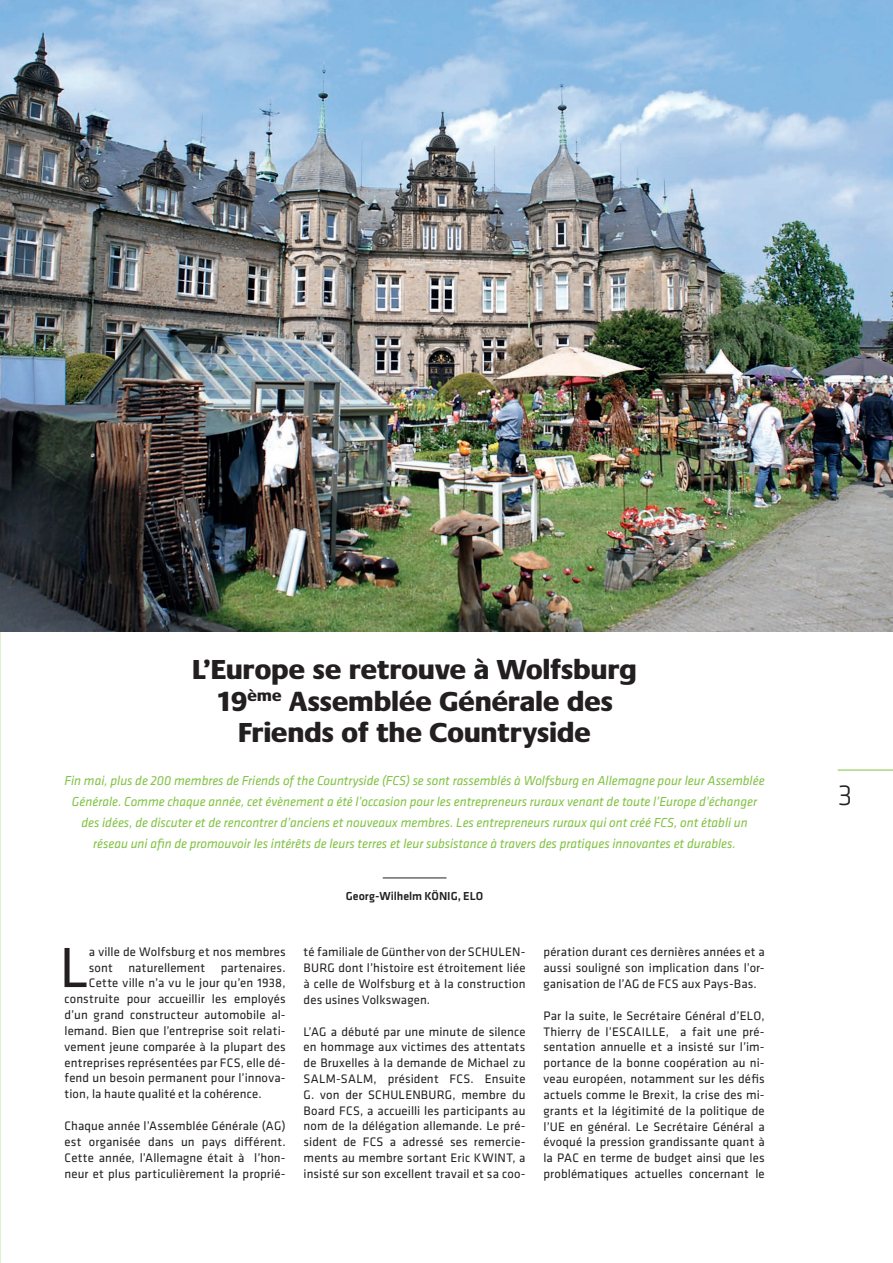
<style>
.page{position:relative;width:893px;height:1263px;background:#fff}
.page>*{position:absolute;margin:0;border:0;box-sizing:border-box;transform-origin:0 0}
.t1{font:58.65px "Klavika";color:#231f20}
.t2{font:300 30px "Klavika";color:#231f20}
.t3{font:800 28.5px/31.5px "Praxis";letter-spacing:.01em;color:#231f20;text-align:center}
.t4{font:italic 13.5px/21px "Klavika";color:#7fc241;text-align:center}
.t5{font:12.75px/15.8px "Klavika";letter-spacing:.01em;color:#231f20;text-align:justify}
.t6{font:500 12px "Klavika";color:#231f20}
</style>
<div class="page">
<hr style="left:838px;top:770px;width:55px;height:1px;background:#7fc241">
<hr style="left:383px;top:877px;width:63px;height:1px;background:#231f20">
<img style="left:0;top:0;width:893px;height:631px">
<h3 class="t3" style="left:192px;top:654px;width:446px">L’Europe se retrouve à Wolfsburg<br>19<sup>ème</sup> Assemblée Générale des<br>Friends of the Countryside</h3>
<p class="t4" style="left:65px;top:770px;width:701px">Fin mai, plus de 200 membres de Friends of the Countryside (FCS) se sont rassemblés à Wolfsburg en Allemagne pour leur Assemblée Générale. Comme chaque année, cet évènement a été l’occasion pour les entrepreneurs ruraux venant de toute l’Europe d’échanger des idées, de discuter et de rencontrer d’anciens et nouveaux membres. Les entrepreneurs ruraux qui ont créé FCS, ont établi un réseau uni afin de promouvoir les intérêts de leurs terres et leur subsistance à travers des pratiques innovantes et durables.</p>
<p class="t6" style="left:346px;top:889px;width:139px">Georg-Wilhelm KÖNIG, ELO</p>
<h1 class="t1" style="left:60px;top:936px;width:31px">L</h1>
<p class="t5" style="left:89px;top:944px;width:198px">a ville de Wolfsburg et nos membres</p>
<p class="t5" style="left:89px;top:960px;width:198px">sont naturellement partenaires.</p>
<p class="t5" style="left:89px;top:975px;width:198px">Cette ville n’a vu le jour qu’en 1938,</p>
<p class="t5" style="left:65px;top:991px;width:223px">construite pour accueillir les employés</p>
<p class="t5" style="left:65px;top:1007px;width:223px">d’un grand constructeur automobile al-</p>
<p class="t5" style="left:65px;top:1023px;width:223px">lemand. Bien que l’entreprise soit relati-</p>
<p class="t5" style="left:65px;top:1039px;width:223px">vement jeune comparée à la plupart des</p>
<p class="t5" style="left:65px;top:1055px;width:223px">entreprises représentées par FCS, elle dé-</p>
<p class="t5" style="left:65px;top:1070px;width:223px">fend un besoin permanent pour l’innova-</p>
<p class="t5" style="left:65px;top:1086px;width:199px">tion, la haute qualité et la cohérence.</p>
<p class="t5" style="left:65px;top:1118px;width:223px">Chaque année l’Assemblée Générale (AG) est organisée dans un pays différent.<br>Cette année, l’Allemagne était à l’hon&shy;neur et plus particulièrement la proprié-</p>
<p class="t5" style="left:304px;top:944px;width:223px">té familiale de Günther von der SCHULEN-BURG dont l’histoire est étroitement liée à celle de Wolfsburg et à la construction des usines Volkswagen.</p>
<p class="t5" style="left:304px;top:1024px;width:223px">L’AG a débuté par une minute de silence en hommage aux victimes des attentats de Bruxelles à la demande de Michael zu SALM-SALM, président FCS. Ensuite G. von der SCHULENBURG, membre du Board FCS, a accueilli les participants au nom de la délégation allemande. Le pré&shy;sident de FCS a adressé ses remercie&shy;ments au membre sortant Eric KWINT, a insisté sur son excellent travail et sa coo-</p>
<p class="t5" style="left:543px;top:944px;width:223px">pération durant ces dernières années et a aussi souligné son implication dans l’or&shy;ganisation de l’AG de FCS aux Pays-Bas.</p>
<p class="t5" style="left:543px;top:1008px;width:223px">Par la suite, le Secrétaire Général d’ELO, Thierry de l’ESCAILLE, a fait une pré&shy;sentation annuelle et a insisté sur l’im&shy;portance de la bonne coopération au ni&shy;veau européen, notamment sur les défis actuels comme le Brexit, la crise des mi&shy;grants et la légitimité de la politique de l’UE en général. Le Secrétaire Général a évoqué la pression grandissante quant à la PAC en terme de budget ainsi que les problématiques actuelles concernant le</p>
<h2 class="t2" style="left:838px;top:779px;width:16px">3</h2>
</div>
